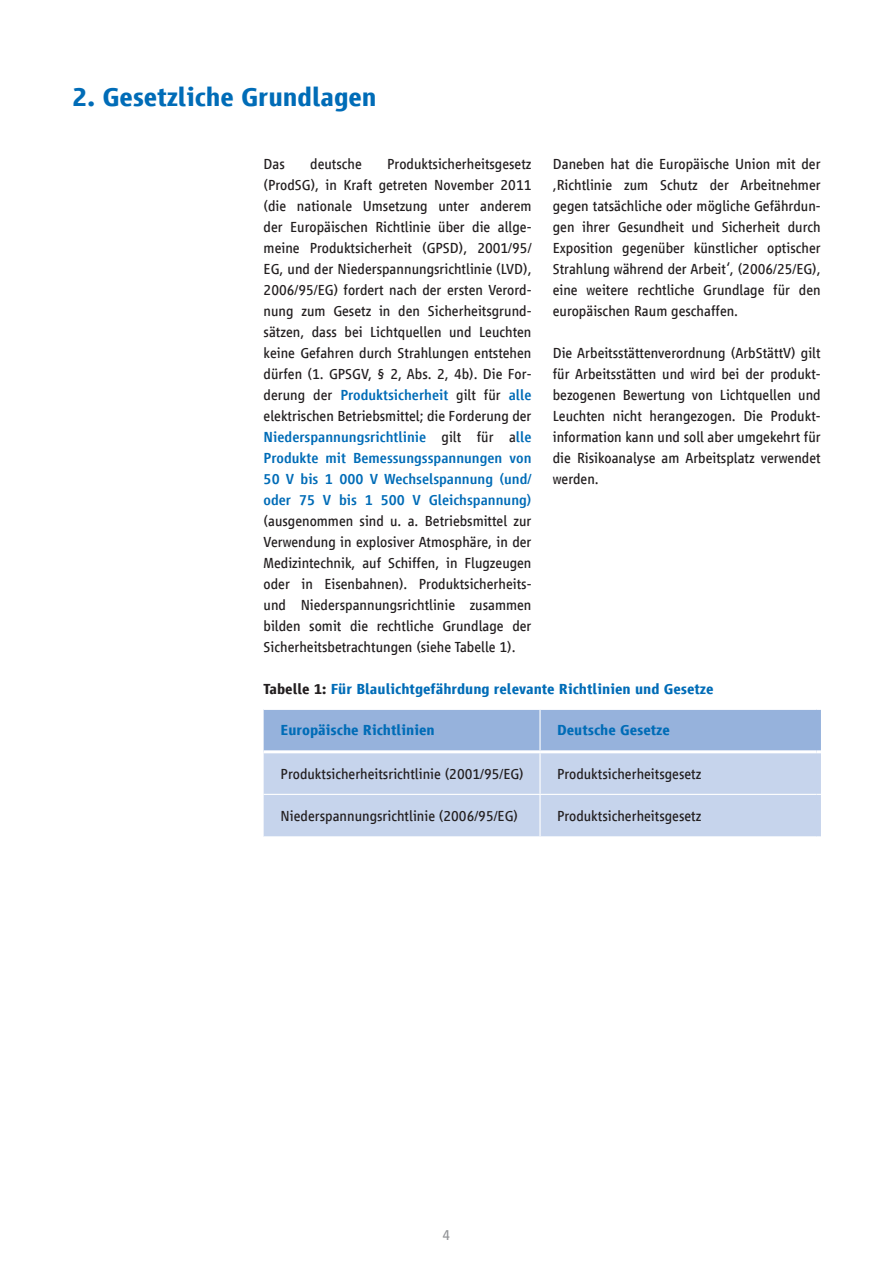
<style>
.page{position:relative;width:893px;height:1263px;background:#fff}
.page>*{position:absolute;margin:0;border:0;box-sizing:border-box;transform-origin:0 0}
.t1{font:700 27px "Vialog LT Com";letter-spacing:-.005em;color:#006cb7}
.t2{font:15px/21px "Vialog LT Com";color:#231f20;text-align:justify}
.t3{font:700 15px "Vialog LT Com";color:#006cb7}
.t4{font:15px "Vialog LT Com";color:#939598}
.s1{font-weight:500;color:#006cb7}
.s2{color:#231f20}
</style>
<div class="page">
<div style="left:264px;top:753px;width:557px;height:83px;background:#c6d4ec"></div>
<hr style="left:539px;top:753px;width:2px;height:41px;background:#fff">
<hr style="left:264px;top:794px;width:276px;height:1px;background:#fff">
<hr style="left:540px;top:794px;width:276px;height:1px;background:#fff">
<hr style="left:539px;top:795px;width:2px;height:41px;background:#fff">
<svg style="left:264px;top:709px;width:557px;height:44px;background:#9eb8de"></svg>
<h1 class="t1" style="left:72px;top:82px;width:306px">2. Gesetzliche Grundlagen</h1>
<p class="t2" style="left:264px;top:154px;width:269px;text-indent:124px">Produktsicherheitsgesetz (ProdSG), in Kraft getreten November 2011 (die nationale Umsetzung unter anderem der Europäischen Richtlinie über die allge&shy;meine Produktsicherheit (GPSD), 2001/95/ EG, und der Niederspannungsrichtlinie (LVD), 2006/95/EG) fordert nach der ersten Verord&shy;nung zum Gesetz in den Sicherheitsgrund&shy;sätzen, dass bei Lichtquellen und Leuchten keine Gefahren durch Strahlungen entstehen dürfen (1. GPSGV, § 2, Abs. 2, 4b). Die For&shy;derung der <span class="s1">Produktsicherheit</span> gilt für <span class="s1">alle </span>elektrischen Betriebsmittel; die Forderung der <span class="s1">Niederspannungsrichtlinie</span> gilt für a<span class="s1">lle Produkte mit Bemessungsspannungen von 50 V bis 1 000 V Wechselspannung (und/ oder 75 V bis 1 500 V Gleichspannung)</span></p>
<p class="t2" style="left:264px;top:511px;width:269px">(ausgenommen sind u. a. Betriebsmittel zur Verwendung in explosiver Atmosphäre, in der Medizintechnik, auf Schiffen, in Flugzeugen oder in Eisenbahnen). Produktsicherheits&shy;und Niederspannungsrichtlinie zusammen bilden somit die rechtliche Grundlage der Sicherheitsbetrachtungen (siehe Tabelle 1).</p>
<p class="t2" style="left:264px;top:154px;width:23px">Das</p>
<p class="t2" style="left:310px;top:154px;width:53px">deutsche</p>
<p class="t2" style="left:553px;top:154px;width:269px">Daneben hat die Europäische Union mit der ‚Richtlinie zum Schutz der Arbeitnehmer gegen tatsächliche oder mögliche Gefährdun&shy;gen ihrer Gesundheit und Sicherheit durch Exposition gegenüber künstlicher optischer Strahlung während der Arbeit‘, (2006/25/EG), eine weitere rechtliche Grundlage für den europäischen Raum geschaffen.</p>
<p class="t2" style="left:553px;top:343px;width:269px">Die Arbeitsstättenverordnung (ArbStättV) gilt für Arbeitsstätten und wird bei der produkt&shy;bezogenen Bewertung von Lichtquellen und Leuchten nicht herangezogen. Die Produkt&shy;information kann und soll aber umgekehrt für die Risikoanalyse am Arbeitsplatz verwendet werden.</p>
<p class="t3" style="left:264px;top:681px;width:451px"><span class="s2">Tabelle 1:</span> Für Blaulichtgefährdung relevante Richtlinien und Gesetze</p>
<p class="t3" style="left:281px;top:722px;width:156px">Europäische Richtlinien</p>
<p class="t3" style="left:557px;top:722px;width:114px">Deutsche Gesetze</p>
<p class="t2" style="left:281px;top:763px;width:245px">Produktsicherheitsrichtlinie (2001/95/EG)</p>
<p class="t2" style="left:557px;top:763px;width:146px">Produktsicherheitsgesetz</p>
<p class="t2" style="left:281px;top:805px;width:239px">Niederspannungsrichtlinie (2006/95/EG)</p>
<p class="t2" style="left:557px;top:805px;width:146px">Produktsicherheitsgesetz</p>
<p class="t4" style="left:443px;top:1226px;width:9px">4</p>
</div>
